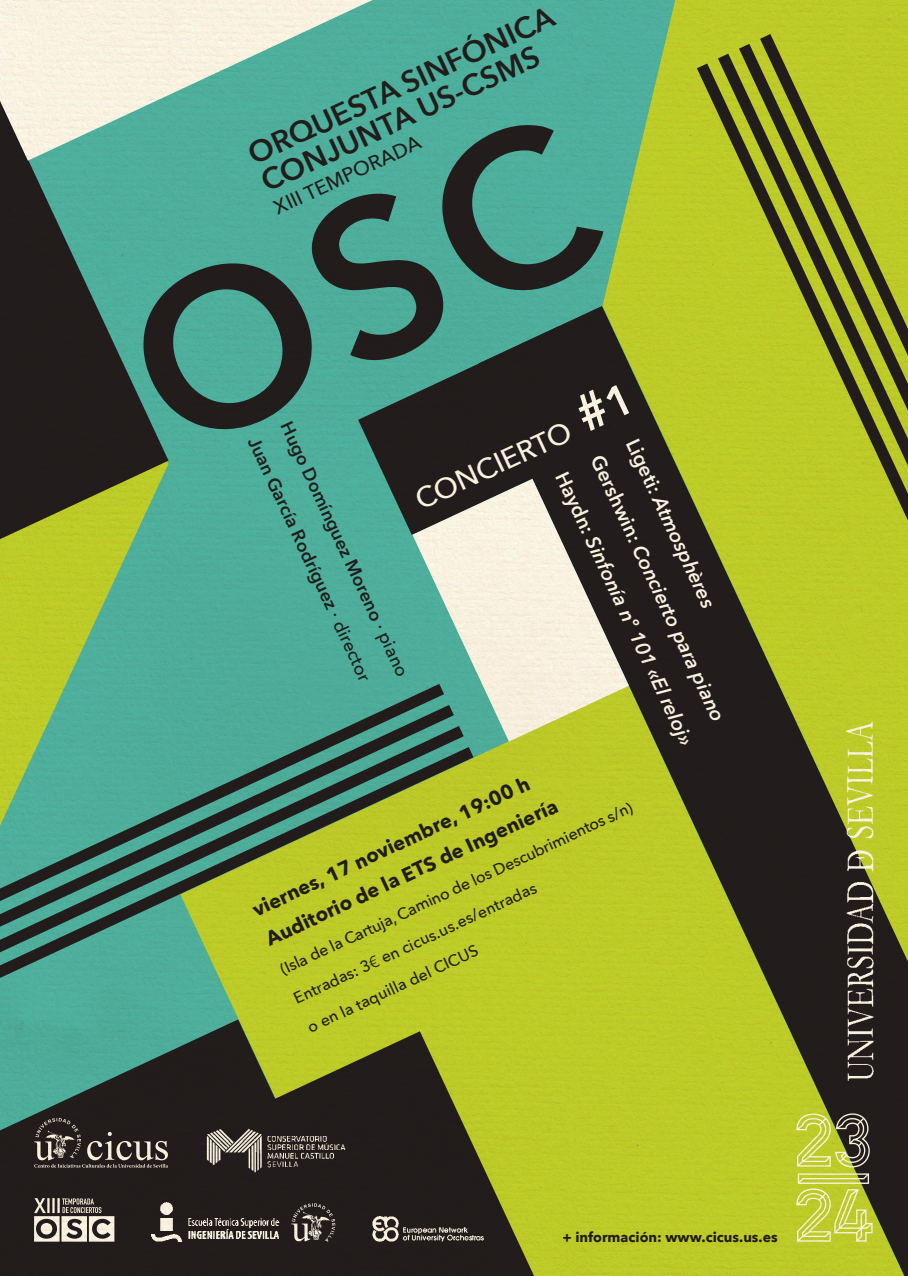
<style>
.page{position:relative;width:908px;height:1276px;background:#fff}
.page>*{position:absolute;margin:0;border:0;box-sizing:border-box;transform-origin:0 0}
.t1{font:600 30px/30px "Avenir Next";color:#231f20}
.t2{font:500 28.6px "Avenir Next";color:#fff}
.t3{font:italic 600 20px/39px "Avenir Next";color:#fff}
.t4{font:700 20px/32px "Avenir Next";color:#231f20}
.t5{font:500 20px "Avenir Next";color:#231f20}
.t6{font:600 18px/36px "Avenir Next";color:#231f20}
.t7{font:500 16px/32px "Avenir Next";color:#231f20}
.t8{font:700 14px "Avenir Next";color:#231f20}
.s1{font-weight:500}
.s2{font-weight:600;font-size:51.5px}
.s3{font-weight:600;font-size:43.5px}
.s4{font-style:normal}
.s5{font-weight:400}
</style>
<div class="page">
<img style="left:0;top:0;width:907px;height:1276px">
<svg style="left:118px;top:108px;width:496px;height:347px;background:#479887"></svg>
<h1 class="t1" style="left:243px;top:141px;width:335px;rotate:-25deg">ORQUESTA SINFÓNICA<br>CONJUNTA US-CSMS</h1>
<p class="t5" style="left:267px;top:193px;width:161px;rotate:-25deg">XIII TEMPORADA</p>
<p class="t6" style="left:302px;top:415px;width:280px;rotate:65deg">Hugo Domínguez Moreno <span class="s1">· piano<br></span>Juan García Rodríguez <span class="s1">· director</span></p>
<h2 class="t2" style="left:406px;top:479px;width:240px;rotate:-25deg">CONCIERTO <span class="s2">#</span><span class="s3">1</span></h2>
<p class="t3" style="left:649px;top:431px;width:301px;rotate:65deg"><span class="s4">Ligeti:</span> Atmosphères<br><span class="s4">Gershwin:</span> Concierto para piano<br><span class="s4">Haydn:</span> Sinfonía nº 101 «El reloj»</p>
<p class="t4" style="left:246px;top:896px;width:321px;rotate:-25deg">viernes, 17 noviembre, 19:00 h<br>Auditorio de la ETS de Ingeniería</p>
<p class="t7" style="left:274px;top:955px;width:388px;rotate:-25deg">(Isla de la Cartuja, Camino de los Descubrimientos s/n)<br>Entradas: 3<span class="s5">€</span> en cicus.us.es/entradas<br>o en la taquilla del CICUS</p>
<p class="t8" style="left:562px;top:1224px;width:217px">+ información: www.cicus.us.es</p>
</div>
